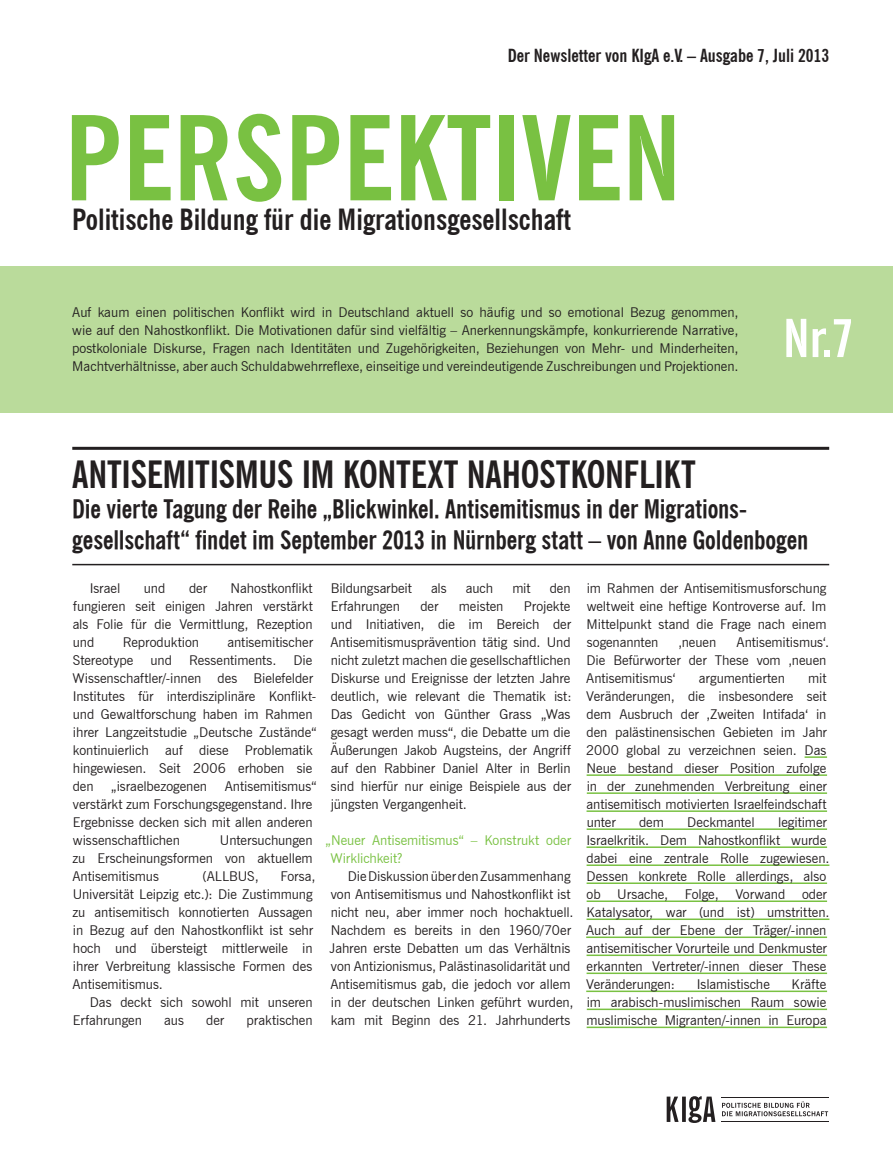
<style>
.page{position:relative;width:893px;height:1149px;background:#fff}
.page>*{position:absolute;margin:0;border:0;box-sizing:border-box;transform-origin:0 0}
.t1{font:700 condensed 116.55px "News Gothic BT";color:#79c142}
.t2{font:52.2px "News Goth Cn BT Bold";color:#fff}
.t3{font:700 condensed 37.5px "News Gothic BT";letter-spacing:-.01em;color:#231f20}
.t4{font:700 condensed 29.1px "News Gothic BT";color:#231f20}
.t5{font:25.5px/30px "News Goth Cn BT Bold";letter-spacing:-.005em;color:#231f20}
.t6{font:700 condensed 18px "News Gothic BT";color:#231f20}
.t7{font:13.5px/18px "News Gothic BT";letter-spacing:-.005em;color:#231f20;text-align:justify}
.t8{font:13.5px/18px "News Gothic BT";letter-spacing:-.005em;color:#79c142}
</style>
<div class="page">
<svg style="left:722px;top:1101px;width:106px;height:14px"></svg>
<svg style="left:667px;top:1096px;width:48px;height:26px"></svg>
<hr style="left:721px;top:1096px;width:108px;height:1px;background:#231f20">
<hr style="left:721px;top:1121px;width:108px;height:1px;background:#231f20">
<svg style="left:805px;top:756px;width:22px;height:1px"></svg>
<hr style="left:587px;top:774px;width:240px;height:1px;background:#79c142">
<hr style="left:587px;top:792px;width:240px;height:1px;background:#79c142">
<hr style="left:586px;top:810px;width:241px;height:1px;background:#79c142">
<hr style="left:587px;top:828px;width:240px;height:1px;background:#79c142">
<hr style="left:586px;top:846px;width:241px;height:1px;background:#79c142">
<hr style="left:587px;top:864px;width:242px;height:1px;background:#79c142">
<hr style="left:587px;top:882px;width:240px;height:1px;background:#79c142">
<hr style="left:587px;top:900px;width:240px;height:1px;background:#79c142">
<hr style="left:586px;top:918px;width:243px;height:1px;background:#79c142">
<hr style="left:586px;top:936px;width:241px;height:1px;background:#79c142">
<hr style="left:586px;top:954px;width:241px;height:1px;background:#79c142">
<hr style="left:587px;top:972px;width:240px;height:1px;background:#79c142">
<hr style="left:586px;top:990px;width:241px;height:1px;background:#79c142">
<hr style="left:587px;top:1008px;width:240px;height:1px;background:#79c142">
<hr style="left:587px;top:1026px;width:240px;height:1px;background:#79c142">
<div style="left:0;top:266px;width:893px;height:146px;background:#badb9b"></div>
<hr style="left:72px;top:563px;width:757px;height:2px;background:#231f20">
<hr style="left:72px;top:446px;width:757px;height:3px;background:#231f20">
<h3 class="t6" style="left:508px;top:44px;width:323px">Der Newsletter von KIgA e.V. – Ausgabe 7, Juli 2013</h3>
<h1 class="t1" style="left:65px;top:87px;width:618px">Perspektiven</h1>
<h3 class="t4" style="left:72px;top:201px;width:500px">Politische Bildung für die Migrationsgesellschaft</h3>
<p class="t7" style="left:72px;top:303px;width:668px">Auf kaum einen politischen Konflikt wird in Deutschland aktuell so häufig und so emotional Bezug genommen, wie auf den Nahostkonflikt. Die Motivationen dafü r sind vielfältig – Anerkennungskämpfe, konkurrierende Narrative, postkoloniale Diskurse, Fragen nach Identitäten und Zugehörigkeiten, Beziehungen von Mehr- und Minderheiten, Machtverhältnisse, aber auch Schuldabwehrreflexe, einseitige und vereindeutigende Zuschreibungen und Projektionen.</p>
<h2 class="t2" style="left:783px;top:306px;width:73px">Nr.7</h2>
<h3 class="t3" style="left:72px;top:452px;width:32px">ANTISE</h3>
<h3 class="t3" style="left:163px;top:452px;width:506px">MITISMUS IM KONTEXT NAHOSTKONFLIKT</h3>
<h3 class="t5" style="left:72px;top:494px;width:738px">Die vierte Tagung der Reihe „Blickwinkel. Antisemitismus in der Migrations&shy;gesellschaft“ findet im September 2013 in Nürnberg statt – von Anne Goldenbogen</h3>
<p class="t7" style="left:73px;top:578px;width:242px;text-indent:158px">Nahostkonflikt fungieren seit einigen Jahren verstärkt als Folie für die Vermittlung, Rezeption und</p>
<p class="t7" style="left:90px;top:578px;width:32px">Israel</p>
<p class="t7" style="left:144px;top:578px;width:23px">und</p>
<p class="t7" style="left:189px;top:578px;width:20px">der</p>
<p class="t7" style="left:123px;top:632px;width:78px">Reproduktion</p>
<p class="t7" style="left:227px;top:632px;width:87px">antisemitischer</p>
<p class="t7" style="left:73px;top:650px;width:62px">Stereotype</p>
<p class="t7" style="left:151px;top:650px;width:23px">und</p>
<p class="t7" style="left:189px;top:650px;width:89px">Ressentiments.</p>
<p class="t7" style="left:73px;top:650px;width:246px;text-align:left;text-indent:221px">Die<br>Wissenschaftler/-innen des Bielefelder<br>Institutes für interdisziplinäre Konflikt&shy;und Gewaltforschung haben im Rahmen ihrer Langzeitstudie „Deutsche Zustände“ kontinuierlich auf diese Problematik hingewiesen. Seit 2006 erhoben sie den</p>
<p class="t7" style="left:73px;top:776px;width:245px;text-align:left;text-indent:152px">Antisemitismus“ verstärkt zum Forschungsgegenstand. Ihre<br>Ergebnisse decken sich mit allen anderen wissenschaftlichen</p>
<p class="t7" style="left:111px;top:776px;width:97px">„israelbezogenen</p>
<p class="t7" style="left:72px;top:830px;width:242px;text-indent:148px">Untersuchungen zu Erscheinungsformen von aktuellem Antisemitismus</p>
<p class="t7" style="left:202px;top:866px;width:58px">(ALLBUS,</p>
<p class="t7" style="left:72px;top:866px;width:245px;text-align:left;text-indent:208px">Forsa,<br>Universität Leipzig etc.): Die Zustimmung zu antisemitisch konnotierten Aussagen in Bezug auf den Nahostkonflikt ist sehr hoch und übersteigt mittlerweile in ihrer Verbreitung klassische Formen des<br>Antisemitismus.</p>
<p class="t7" style="left:73px;top:992px;width:241px;text-indent:17px">Das deckt sich sowohl mit unseren<br>Erfahrungen</p>
<p class="t7" style="left:164px;top:1010px;width:21px">aus</p>
<p class="t7" style="left:206px;top:1010px;width:20px">der</p>
<p class="t7" style="left:247px;top:1010px;width:68px">praktischen</p>
<p class="t7" style="left:331px;top:578px;width:83px">Bildungsarbeit</p>
<p class="t7" style="left:431px;top:578px;width:17px">als</p>
<p class="t7" style="left:466px;top:578px;width:29px">auch</p>
<p class="t7" style="left:512px;top:578px;width:20px">mit</p>
<p class="t7" style="left:550px;top:578px;width:22px">den</p>
<p class="t7" style="left:331px;top:596px;width:71px">Erfahrungen</p>
<p class="t7" style="left:420px;top:596px;width:20px">der</p>
<p class="t7" style="left:459px;top:596px;width:46px">meisten</p>
<p class="t7" style="left:330px;top:596px;width:243px;text-indent:194px">Projekte und Initiativen, die im Bereich der Antisemitismusprävention tätig sind. Und nicht zuletzt machen die gesellschaftlichen Diskurse und Ereignisse der letzten Jahre deutlich, wie relevant die Thematik ist:<br>Das Gedicht von Günther Grass „Was gesagt werden muss“, die Debatte um die Äußerungen Jakob Augsteins, der Angriff auf den Rabbiner Daniel Alter in Berlin sind hierfür nur einige Beispiele aus der jüngsten Vergangenheit.</p>
<p class="t8" style="left:330px;top:830px;width:242px;text-indent:-5px">„Neuer Antisemitismus“ – Konstrukt oder<br>Wirklichkeit?</p>
<p class="t7" style="left:330px;top:866px;width:245px;text-align:left;text-indent:18px">Die Diskussion über den Zusammenhang von Antisemitismus und Nahostkonflikt ist nicht neu, aber immer noch hochaktuell.<br>Nachdem es bereits in den 1960/70er Jahren erste Debatten um das Verhältnis von Antizionismus, Palästinasolidarität und Antisemitismus gab, die jedoch vor allem in der deutschen Linken geführt wurden, kam mit Beginn des 21. Jahrhunderts</p>
<p class="t7" style="left:587px;top:578px;width:241px">im Rahmen der Antisemitismusforschung weltweit eine heftige Kontroverse auf. Im Mittelpunkt stand die Frage nach einem sogenannten</p>
<p class="t7" style="left:586px;top:632px;width:245px;text-align:left;text-indent:150px">Antisemitismus‘.<br>Die Befürworter der These vom ‚neuen<br>Antisemitismus‘</p>
<p class="t7" style="left:679px;top:632px;width:39px">‚neuen</p>
<p class="t7" style="left:586px;top:668px;width:242px;text-indent:222px">mit Veränderungen, die insbesondere seit dem Ausbruch der ‚Zweiten Intifada‘ in den palästinensischen Gebieten im Jahr 2000 global zu verzeichnen seien. Das Neue bestand dieser Position zufolge in der zunehmenden Verbreitung einer antisemitisch motivierten Israelfeindschaft unter</p>
<p class="t7" style="left:699px;top:668px;width:88px">argumentierten</p>
<p class="t7" style="left:586px;top:812px;width:245px;text-align:left;text-indent:192px">legitimer Israelkritik. Dem Nahostkonflikt wurde dabei eine zentrale Rolle zugewiesen.<br>Dessen konkrete Rolle allerdings, also ob Ursache, Folge, Vorwand oder Katalysator, war (und ist) umstritten.<br>Auch auf der Ebene der Träger/-innen antisemitischer Vorurteile und Denkmuster erkannten Vertreter/-innen dieser These Veränderungen:</p>
<p class="t7" style="left:639px;top:812px;width:26px">dem</p>
<p class="t7" style="left:687px;top:812px;width:69px">Deckmantel</p>
<p class="t7" style="left:587px;top:974px;width:241px;text-indent:205px">Kräfte im arabisch-muslimischen Raum sowie muslimische Migranten/-innen in Europa</p>
<p class="t7" style="left:697px;top:974px;width:75px">Islamistische</p>
</div>
